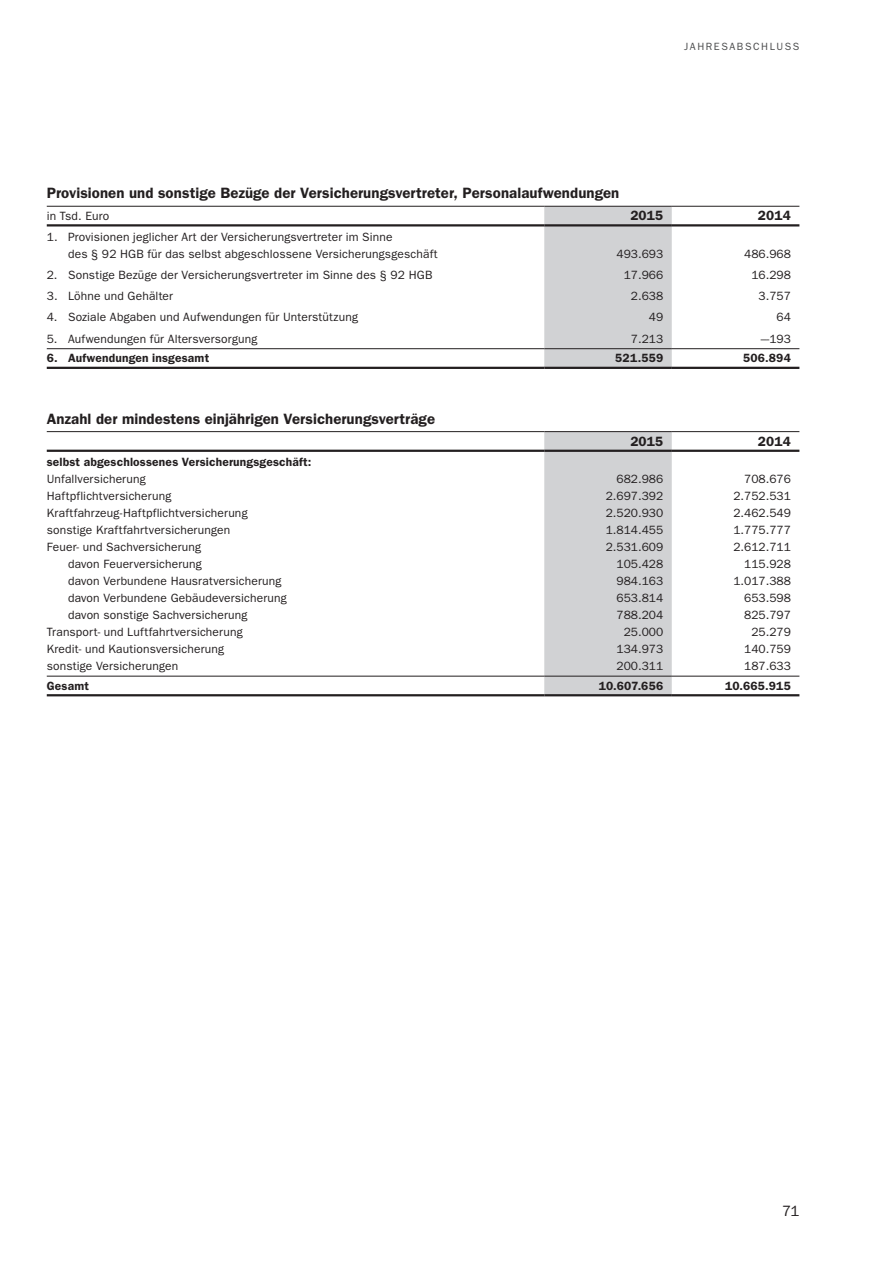
<style>
.page{position:relative;width:893px;height:1263px;background:#fff}
.page>*{position:absolute;margin:0;border:0;box-sizing:border-box;transform-origin:0 0}
.t1{font:600 15px "Franklin Gothic LT";letter-spacing:.005em;color:#231f20}
.t2{font:15px "Franklin Gothic LT";color:#231f20}
.t3{font:600 13.5px "Franklin Gothic LT";letter-spacing:.01em;color:#231f20}
.t4{font:12px/17px "Franklin Gothic LT";letter-spacing:.01em;color:#231f20}
.t5{font:600 12px "Franklin Gothic LT";letter-spacing:.015em;color:#231f20}
.t6{font:10.5px "Franklin Gothic LT";letter-spacing:.15em;color:#4b4c4d}
</style>
<div class="page">
<svg style="left:544px;top:207px;width:255px;height:160px"></svg>
<hr style="left:544px;top:206px;width:128px;height:1px;background:#231f20">
<hr style="left:672px;top:206px;width:127px;height:1px;background:#231f20">
<hr style="left:47px;top:348px;width:497px;height:1px;background:#231f20">
<hr style="left:544px;top:348px;width:128px;height:1px;background:#231f20">
<hr style="left:672px;top:348px;width:127px;height:1px;background:#231f20">
<hr style="left:47px;top:206px;width:497px;height:1px;background:#231f20">
<hr style="left:47px;top:224px;width:497px;height:2px;background:#231f20">
<hr style="left:544px;top:224px;width:128px;height:2px;background:#231f20">
<hr style="left:672px;top:224px;width:127px;height:2px;background:#231f20">
<hr style="left:47px;top:367px;width:497px;height:2px;background:#231f20">
<hr style="left:544px;top:367px;width:128px;height:2px;background:#231f20">
<hr style="left:672px;top:367px;width:127px;height:2px;background:#231f20">
<svg style="left:544px;top:432px;width:255px;height:262px"></svg>
<hr style="left:544px;top:431px;width:128px;height:1px;background:#231f20">
<hr style="left:672px;top:431px;width:127px;height:1px;background:#231f20">
<hr style="left:47px;top:431px;width:497px;height:1px;background:#231f20">
<hr style="left:47px;top:676px;width:497px;height:1px;background:#231f20">
<hr style="left:544px;top:676px;width:128px;height:1px;background:#231f20">
<hr style="left:672px;top:676px;width:127px;height:1px;background:#231f20">
<hr style="left:47px;top:450px;width:497px;height:2px;background:#231f20">
<hr style="left:544px;top:450px;width:128px;height:2px;background:#231f20">
<hr style="left:672px;top:450px;width:127px;height:2px;background:#231f20">
<hr style="left:47px;top:694px;width:497px;height:2px;background:#231f20">
<hr style="left:544px;top:694px;width:128px;height:2px;background:#231f20">
<hr style="left:672px;top:694px;width:127px;height:2px;background:#231f20">
<p class="t6" style="left:684px;top:41px;width:117px">JAHRESABSCHLUSS</p>
<p class="t1" style="left:47px;top:184px;width:574px">Provisionen und sonstige Bezüge der Versicherungsvertreter, Personalaufwendungen</p>
<p class="t4" style="left:47px;top:207px;width:64px">in Tsd. Euro</p>
<p class="t3" style="left:630px;top:208px;width:34px">2015</p>
<p class="t3" style="left:758px;top:208px;width:34px">2014</p>
<p class="t4" style="left:68px;top:228px;width:371px;text-indent:-21px">1. Provisionen jeglicher Art der Versicherungsvertreter im Sinne<br>des § 92 HGB für das selbst abgeschlossene Versicherungsgeschäft</p>
<p class="t4" style="left:617px;top:245px;width:48px">493.693</p>
<p class="t4" style="left:744px;top:245px;width:48px">486.968</p>
<p class="t4" style="left:47px;top:266px;width:387px">2. Sonstige Bezüge der Versicherungsvertreter im Sinne des § 92 HGB</p>
<p class="t4" style="left:624px;top:266px;width:41px">17.966</p>
<p class="t4" style="left:751px;top:266px;width:41px">16.298</p>
<p class="t4" style="left:47px;top:288px;width:128px">3. Löhne und Gehälter</p>
<p class="t4" style="left:631px;top:288px;width:34px">2.638</p>
<p class="t4" style="left:758px;top:288px;width:34px">3.757</p>
<p class="t4" style="left:47px;top:309px;width:313px">4. Soziale Abgaben und Aufwendungen für Unterstützung</p>
<p class="t4" style="left:649px;top:309px;width:16px">49</p>
<p class="t4" style="left:776px;top:309px;width:16px">64</p>
<p class="t4" style="left:47px;top:330px;width:212px">5. Aufwendungen für Altersversorgung</p>
<p class="t4" style="left:631px;top:330px;width:34px">7.213</p>
<p class="t4" style="left:761px;top:330px;width:32px">–-193</p>
<p class="t5" style="left:47px;top:351px;width:164px">6. Aufwendungen insgesamt</p>
<p class="t5" style="left:615px;top:351px;width:50px">521.559</p>
<p class="t5" style="left:743px;top:351px;width:49px">506.894</p>
<p class="t1" style="left:47px;top:410px;width:390px">Anzahl der mindestens einjährigen Versicherungsverträge</p>
<p class="t3" style="left:630px;top:433px;width:34px">2015</p>
<p class="t3" style="left:758px;top:433px;width:34px">2014</p>
<p class="t5" style="left:47px;top:455px;width:266px">selbst abgeschlossenes Versicherungsgeschäft:</p>
<p class="t4" style="left:47px;top:470px;width:100px">Unfallversicherung</p>
<p class="t4" style="left:617px;top:470px;width:48px">682.986</p>
<p class="t4" style="left:744px;top:470px;width:48px">708.676</p>
<p class="t4" style="left:47px;top:487px;width:126px">Haftpflichtversicherung</p>
<p class="t4" style="left:606px;top:487px;width:59px">2.697.392</p>
<p class="t4" style="left:733px;top:487px;width:59px">2.752.531</p>
<p class="t4" style="left:47px;top:504px;width:202px">Kraftfahrzeug-Haftpflichtversicherung</p>
<p class="t4" style="left:606px;top:504px;width:59px">2.520.930</p>
<p class="t4" style="left:733px;top:504px;width:59px">2.462.549</p>
<p class="t4" style="left:47px;top:521px;width:185px">sonstige Kraftfahrtversicherungen</p>
<p class="t4" style="left:606px;top:521px;width:59px">1.814.455</p>
<p class="t4" style="left:733px;top:521px;width:59px">1.775.777</p>
<p class="t4" style="left:47px;top:538px;width:156px">Feuer- und Sachversicherung</p>
<p class="t4" style="left:606px;top:538px;width:59px">2.531.609</p>
<p class="t4" style="left:733px;top:538px;width:59px">2.612.711</p>
<p class="t4" style="left:68px;top:555px;width:135px">davon Feuerversicherung</p>
<p class="t4" style="left:617px;top:555px;width:48px">105.428</p>
<p class="t4" style="left:744px;top:555px;width:48px">115.928</p>
<p class="t4" style="left:68px;top:572px;width:215px">davon Verbundene Hausratversicherung</p>
<p class="t4" style="left:617px;top:572px;width:48px">984.163</p>
<p class="t4" style="left:733px;top:572px;width:59px">1.017.388</p>
<p class="t4" style="left:68px;top:589px;width:220px">davon Verbundene Gebäudeversicherung</p>
<p class="t4" style="left:617px;top:589px;width:48px">653.814</p>
<p class="t4" style="left:744px;top:589px;width:48px">653.598</p>
<p class="t4" style="left:68px;top:606px;width:181px">davon sonstige Sachversicherung</p>
<p class="t4" style="left:617px;top:606px;width:48px">788.204</p>
<p class="t4" style="left:744px;top:606px;width:48px">825.797</p>
<p class="t4" style="left:47px;top:623px;width:197px">Transport- und Luftfahrtversicherung</p>
<p class="t4" style="left:624px;top:623px;width:41px">25.000</p>
<p class="t4" style="left:751px;top:623px;width:41px">25.279</p>
<p class="t4" style="left:47px;top:640px;width:179px">Kredit- und Kautionsversicherung</p>
<p class="t4" style="left:617px;top:640px;width:48px">134.973</p>
<p class="t4" style="left:744px;top:640px;width:48px">140.759</p>
<p class="t4" style="left:47px;top:657px;width:133px">sonstige Versicherungen</p>
<p class="t4" style="left:617px;top:657px;width:48px">200.311</p>
<p class="t4" style="left:744px;top:657px;width:48px">187.633</p>
<p class="t5" style="left:47px;top:678px;width:44px">Gesamt</p>
<p class="t5" style="left:599px;top:678px;width:66px">10.607.656</p>
<p class="t5" style="left:725px;top:678px;width:67px">10.665.915</p>
<p class="t2" style="left:782px;top:1202px;width:19px">71</p>
</div>
